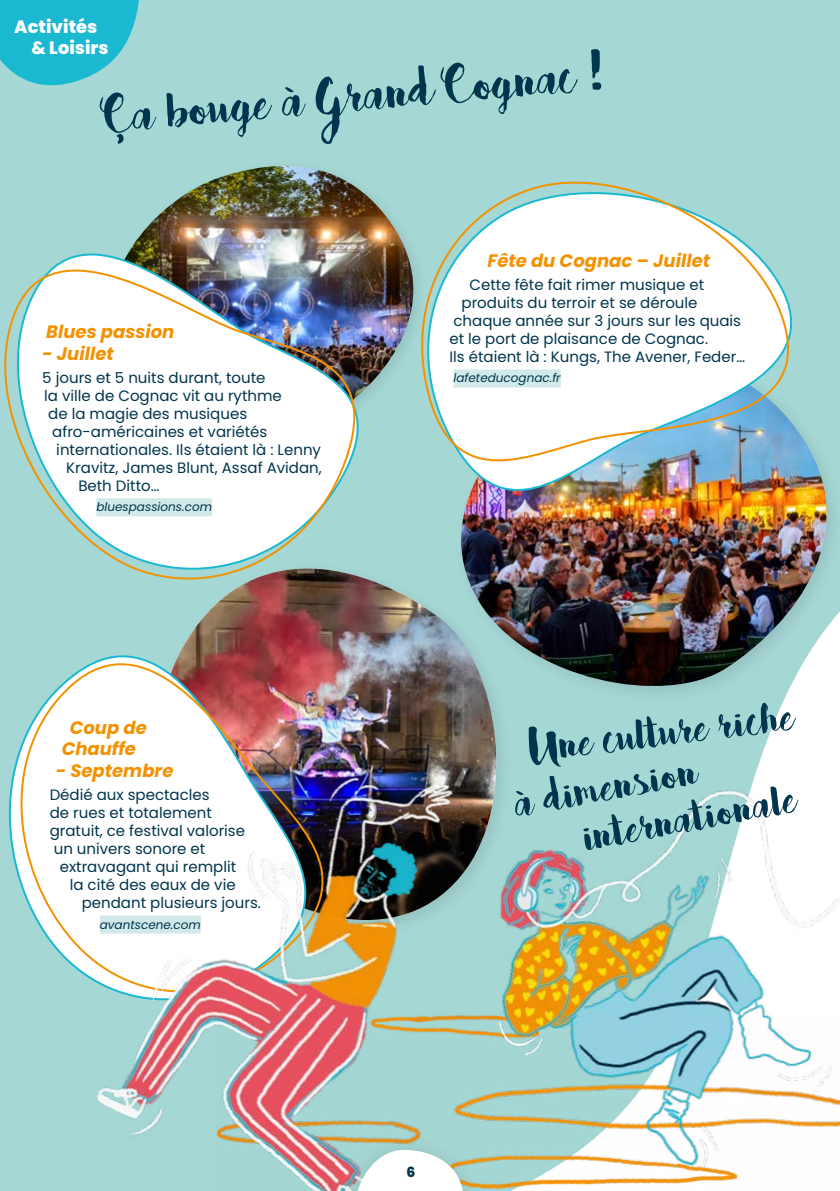
<style>
.page{position:relative;width:840px;height:1191px;background:#fff}
.page>*{position:absolute;margin:0;border:0;box-sizing:border-box;transform-origin:0 0}
.t1{font:60px "Bakery";color:#00354d}
.t2{font:51.8px/44.8px "Bakery";color:#00354d}
.t3{font:italic 700 18px/21.6px "Poppins";color:#f39200;text-align:center}
.t4{font:800 17.8px/21.4px "Poppins";color:#fff}
.t5{font:15px/18px "Poppins";color:#00354d}
.t6{font:800 14px "Poppins";color:#00354d}
.t7{font:italic 12px "Poppins";color:#00354d}
</style>
<div class="page">
<div style="left:0;top:0;width:839px;height:1191px;background:#a5d7d5"></div>
<img style="left:420px;top:364px;width:419px;height:333px">
<img style="left:389px;top:532px;width:130px;height:36px">
<img style="left:137px;top:568px;width:382px;height:138px">
<svg style="left:0;top:616px;width:360px;height:397px"></svg>
<img style="left:401px;top:165px;width:429px;height:365px">
<svg style="left:400px;top:160px;width:408px;height:333px"></svg>
<div style="left:104px;top:159px;width:324px;height:270px;background:#a5d7d5"></div>
<img style="left:78px;top:166px;width:367px;height:248px">
<img style="left:0;top:198px;width:389px;height:393px">
<img style="left:0;top:215px;width:378px;height:382px">
<svg style="left:836px;top:190px;width:3px;height:199px"></svg>
<img style="left:756px;top:541px;width:83px;height:235px">
<div style="left:96px;top:498px;width:116px;height:18px;background:#d1eae9"></div>
<img style="left:540px;top:776px;width:299px;height:415px">
<div style="left:453px;top:369px;width:107px;height:18px;background:#d1eae9"></div>
<img style="left:82px;top:706px;width:458px;height:485px">
<div style="left:100px;top:915px;width:101px;height:18px;background:#d1eae9"></div>
<div style="left:335px;top:1131px;width:147px;height:60px;background:#000;opacity:.1"></div>
<svg style="left:353px;top:1149px;width:110px;height:42px"></svg>
<svg style="left:0;top:0;width:140px;height:100px;background:#44c1d2"></svg>
<p class="t4" style="left:31px;top:16px;width:79px;text-indent:-17px">Activités &amp; Loisirs</p>
<h1 class="t1" style="left:101px;top:77px;width:504px;rotate:-5deg">Ça bouge à Grand Cognac !</h1>
<p class="t3" style="left:46px;top:321px;width:130px">Blues passion</p>
<p class="t3" style="left:42px;top:342px;width:73px">- Juillet</p>
<p class="t5" style="left:42px;top:369px;width:225px">5 jours et 5 nuits durant, toute</p>
<p class="t5" style="left:44px;top:387px;width:239px">la ville de Cognac vit au rythme</p>
<p class="t5" style="left:48px;top:405px;width:200px">de la magie des musiques</p>
<p class="t5" style="left:52px;top:423px;width:216px">afro-américaines et variétés</p>
<p class="t5" style="left:56px;top:441px;width:266px">internationales. Ils étaient là : Lenny</p>
<p class="t5" style="left:66px;top:459px;width:257px">Kravitz, James Blunt, Assaf Avidan,</p>
<p class="t5" style="left:78px;top:477px;width:83px">Beth Ditto…</p>
<p class="t7" style="left:96px;top:500px;width:117px">bluespassions.com</p>
<p class="t3" style="left:62px;top:716px;width:86px">Coup de<br>Chauffe</p>
<p class="t3" style="left:56px;top:759px;width:119px">- Septembre</p>
<p class="t5" style="left:50px;top:786px;width:197px">Dédié aux spectacles<br>de rues et totalement gratuit, ce festival valorise un univers sonore et</p>
<p class="t5" style="left:60px;top:858px;width:178px">extravagant qui remplit</p>
<p class="t5" style="left:70px;top:876px;width:167px">la cité des eaux de vie</p>
<p class="t5" style="left:82px;top:894px;width:181px">pendant plusieurs jours.</p>
<p class="t7" style="left:100px;top:917px;width:102px">avantscene.com</p>
<p class="t3" style="left:487px;top:250px;width:224px">Fête du Cognac – Juillet</p>
<p class="t5" style="left:469px;top:276px;width:236px">Cette fête fait rimer musique et</p>
<p class="t5" style="left:461px;top:294px;width:237px">produits du terroir et se déroule</p>
<p class="t5" style="left:453px;top:312px;width:289px">chaque année sur 3 jours sur les quais</p>
<p class="t5" style="left:449px;top:330px;width:260px">et le port de plaisance de Cognac.</p>
<p class="t5" style="left:449px;top:348px;width:297px">Ils étaient là : Kungs, The Avener, Feder…</p>
<p class="t7" style="left:453px;top:371px;width:109px">lafeteducognac.fr</p>
<h2 class="t2" style="left:526px;top:722px;width:268px;rotate:-7deg">Une culture riche</h2>
<h2 class="t2" style="left:571px;top:766px;width:217px;text-indent:-62px;rotate:-10deg">à dimension internationale</h2>
<p class="t6" style="left:406px;top:1163px;width:10px">6</p>
</div>
